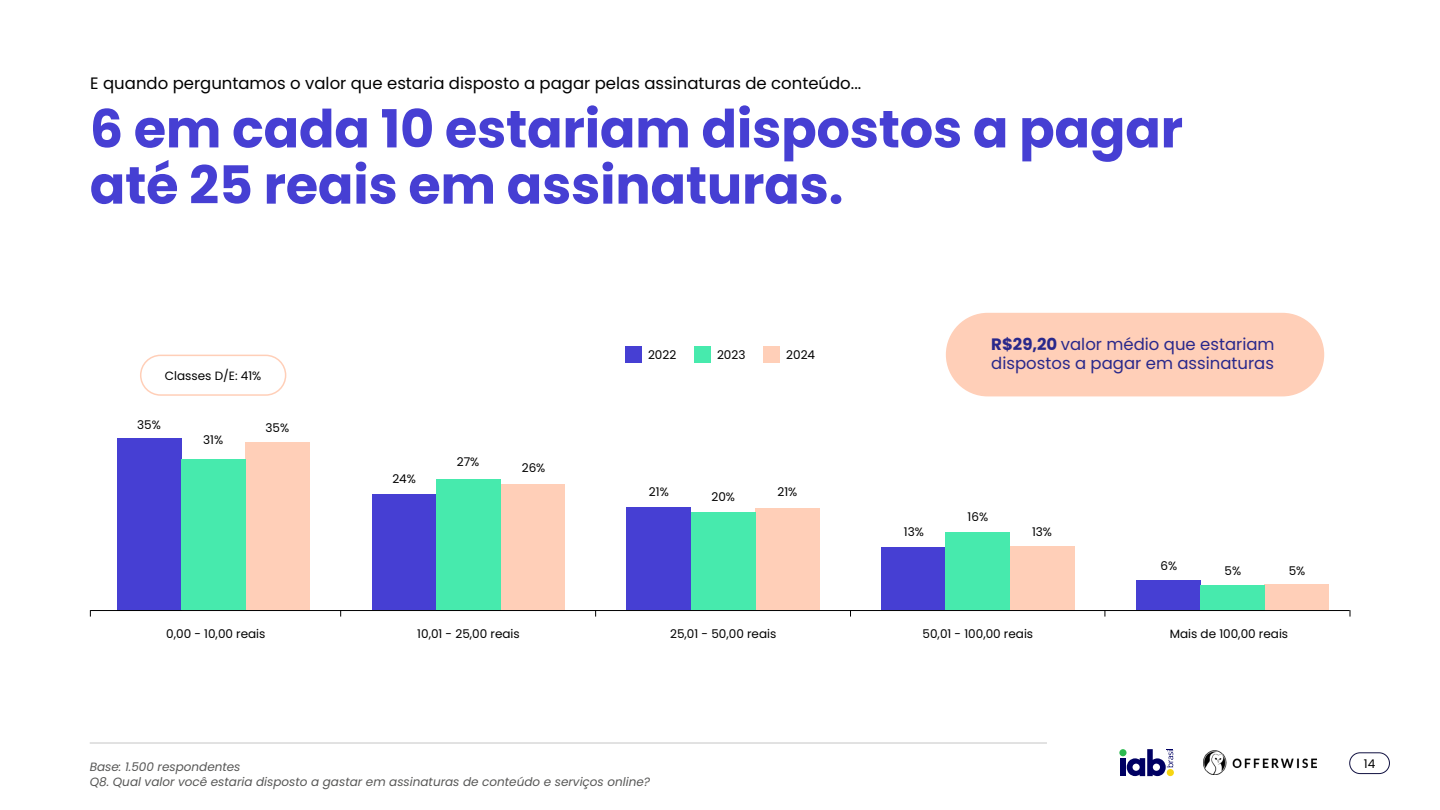
<style>
.page{position:relative;width:1440px;height:810px;background:#fff}
.page>*{position:absolute;margin:0;border:0;box-sizing:border-box;transform-origin:0 0}
.t1{font:700 52.5px/56.2px "Poppins";letter-spacing:-.005em;color:#463fd3}
.t2{font:16.5px "Poppins";color:#000}
.t3{font:16.5px/19.8px "Poppins";color:#29288b}
.t4{font:12px "Poppins";color:#000}
.t5{font:italic 12px/14.4px "Poppins";color:#575756}
.s1{font-weight:700}
</style>
<div class="page">
<div style="left:946px;top:313px;width:378px;height:83px;background:#ffcfb8;border-radius:42px"></div>
<div style="left:117px;top:438px;width:64px;height:172px;background:#463fd3"></div>
<div style="left:245px;top:442px;width:64px;height:168px;background:#ffcfb8"></div>
<div style="left:181px;top:459px;width:64px;height:151px;background:#47eaad"></div>
<div style="left:372px;top:495px;width:64px;height:115px;background:#463fd3"></div>
<div style="left:500px;top:484px;width:64px;height:126px;background:#ffcfb8"></div>
<div style="left:436px;top:479px;width:64px;height:131px;background:#47eaad"></div>
<div style="left:627px;top:507px;width:64px;height:103px;background:#463fd3"></div>
<div style="left:755px;top:509px;width:64px;height:101px;background:#ffcfb8"></div>
<div style="left:691px;top:512px;width:64px;height:98px;background:#47eaad"></div>
<div style="left:882px;top:548px;width:64px;height:62px;background:#463fd3"></div>
<div style="left:1010px;top:546px;width:64px;height:64px;background:#ffcfb8"></div>
<div style="left:946px;top:533px;width:64px;height:77px;background:#47eaad"></div>
<div style="left:1137px;top:581px;width:64px;height:29px;background:#463fd3"></div>
<div style="left:1265px;top:585px;width:64px;height:25px;background:#ffcfb8"></div>
<div style="left:1201px;top:585px;width:64px;height:25px;background:#47eaad"></div>
<img style="left:1203px;top:751px;width:114px;height:23px">
<div style="left:1119px;top:749px;width:8px;height:7px;background:#2cba50;border-radius:50%"></div>
<div style="left:1120px;top:758px;width:6px;height:18px;background:#000063"></div>
<svg style="left:1127px;top:749px;width:46px;height:27px"></svg>
<hr style="left:90px;top:743px;width:957px;height:1px;background:#c6c6c6">
<div style="left:1350px;top:753px;width:40px;height:21px;border:1px solid #111141;border-radius:10px"></div>
<hr style="left:90px;top:610px;width:1260px;height:1px;background:#000">
<div style="left:140px;top:355px;width:146px;height:41px;border:2px solid #ffcfb8;border-radius:20px"></div>
<div style="left:625px;top:346px;width:16px;height:17px;background:#463fd3"></div>
<div style="left:694px;top:346px;width:16px;height:17px;background:#47eaad"></div>
<div style="left:763px;top:346px;width:17px;height:17px;background:#ffcfb8"></div>
<h2 class="t2" style="left:90px;top:74px;width:772px">E quando perguntamos o valor que estaria disposto a pagar pelas assinaturas de conteúdo...</h2>
<h1 class="t1" style="left:90px;top:101px;width:1095px">6 em cada 10 estariam dispostos a pagar até 25 reais em assinaturas.</h1>
<p class="t4" style="left:165px;top:369px;width:98px">Classes D/E: 41%</p>
<p class="t4" style="left:137px;top:418px;width:25px">35%</p>
<p class="t4" style="left:203px;top:433px;width:22px">31%</p>
<p class="t4" style="left:265px;top:421px;width:25px">35%</p>
<p class="t4" style="left:392px;top:472px;width:25px">24%</p>
<p class="t4" style="left:457px;top:454px;width:24px">27%</p>
<p class="t4" style="left:522px;top:461px;width:25px">26%</p>
<p class="t4" style="left:648px;top:348px;width:30px">2022</p>
<p class="t4" style="left:717px;top:348px;width:30px">2023</p>
<p class="t4" style="left:786px;top:348px;width:30px">2024</p>
<p class="t4" style="left:649px;top:485px;width:21px">21%</p>
<p class="t4" style="left:711px;top:490px;width:25px">20%</p>
<p class="t4" style="left:777px;top:485px;width:21px">21%</p>
<h2 class="t3" style="left:991px;top:334px;width:285px"><span class="s1">R$29,20</span> valor médio que estariam dispostos a pagar em assinaturas</h2>
<p class="t4" style="left:904px;top:525px;width:22px">13%</p>
<p class="t4" style="left:968px;top:510px;width:22px">16%</p>
<p class="t4" style="left:1032px;top:525px;width:22px">13%</p>
<p class="t4" style="left:1160px;top:559px;width:18px">6%</p>
<p class="t4" style="left:1224px;top:563px;width:18px">5%</p>
<p class="t4" style="left:1289px;top:563px;width:18px">5%</p>
<p class="t4" style="left:166px;top:627px;width:101px">0,00 - 10,00 reais</p>
<p class="t4" style="left:417px;top:627px;width:104px">10,01 - 25,00 reais</p>
<p class="t4" style="left:670px;top:627px;width:108px">25,01 - 50,00 reais</p>
<p class="t4" style="left:923px;top:627px;width:112px">50,01 - 100,00 reais</p>
<p class="t4" style="left:1170px;top:627px;width:120px">Mais de 100,00 reais</p>
<p class="t5" style="left:90px;top:760px;width:562px">Base: 1.500 respondentes<br>Q8. Qual valor você estaria disposto a gastar em assinaturas de conteúdo e serviços online?</p>
<p class="t4" style="left:1364px;top:757px;width:13px">14</p>
</div>
